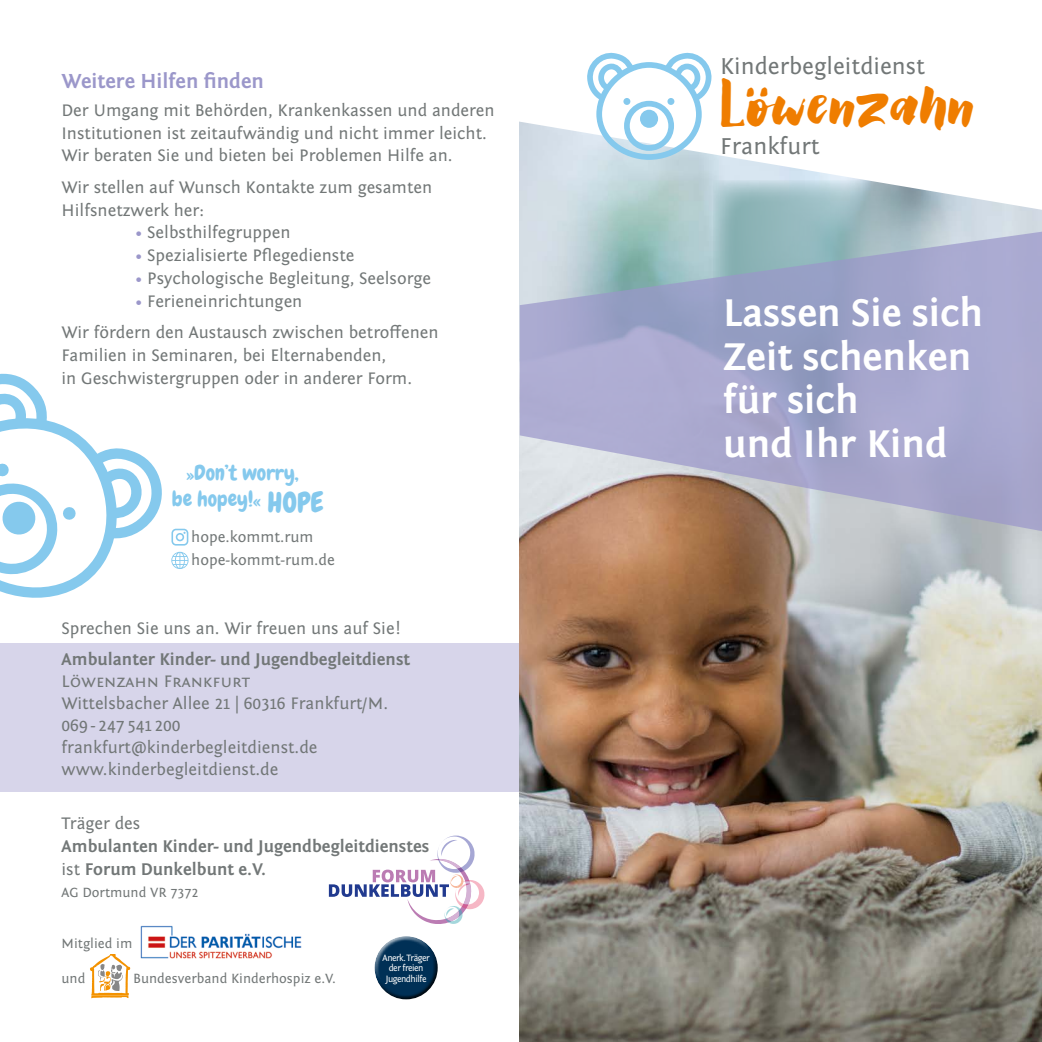
<style>
.page{position:relative;width:1042px;height:1042px;background:#fff}
.page>*{position:absolute;margin:0;border:0;box-sizing:border-box;transform-origin:0 0}
.t1{font:700 39.9px/43.8px "Fontin Sans";color:#fff}
.t2{font:37.98px "GS Claretta Brush";color:#ef7d00}
.t3{font:23.97px "Fontin Sans";color:#727777}
.t4{font:21px/26.2px "Chewy";color:#85c9ed;text-align:center}
.t5{font:700 21px "Fontin Sans";color:#9b97ca}
.t6{font:17.5px/22.8px "Fontin Sans";color:#727777}
.t7{font:700 17.5px/22.8px "Fontin Sans";color:#727777}
.t8{font:17.5px "Fontin Sans Small Caps";color:#727777}
.t9{font:15.75px/22.8px "Fontin Sans";color:#727777}
.t10{font:14px "Fontin Sans";color:#727777}
.t11{font:9.62px/10.5px "Fontin Sans";letter-spacing:-.05em;color:#fff;text-align:center;scale:.95 1}
.s1{color:#9b97ca}
.s2{font-size:28px}
.s3{font-weight:400}
</style>
<div class="page">
<div style="left:0;top:643px;width:521px;height:149px;background:#d7d5ea"></div>
<img style="left:520px;top:210px;width:522px;height:832px">
<svg style="left:329px;top:835px;width:155px;height:89px"></svg>
<svg style="left:713px;top:210px;width:251px;height:19px;background:#9dbbc0"></svg>
<svg style="left:519px;top:121px;width:523px;height:89px"></svg>
<img style="left:140px;top:925px;width:162px;height:34px">
<svg style="left:90px;top:954px;width:40px;height:44px"></svg>
<svg style="left:585px;top:52px;width:128px;height:111px"></svg>
<svg style="left:520px;top:229px;width:522px;height:305px;background:#a9abc4"></svg>
<svg style="left:0;top:373px;width:188px;height:225px"></svg>
<div style="left:371px;top:933px;width:66px;height:51px;background:#fff;opacity:.75"></div>
<div style="left:374px;top:946px;width:64px;height:54px;background:#000;opacity:.75"></div>
<p class="t5" style="left:62px;top:69px;width:204px">Weitere Hilfen finden</p>
<p class="t6" style="left:62px;top:99px;width:435px">Der Umgang mit Behörden, Krankenkassen und anderen<br>Institutionen ist zeitaufwändig und nicht immer leicht.<br>Wir beraten Sie und bieten bei Problemen Hilfe an.</p>
<p class="t6" style="left:62px;top:176px;width:372px">Wir stellen auf Wunsch Kontakte zum gesamten<br>Hilfsnetzwerk her:</p>
<p class="t6" style="left:135px;top:221px;width:157px"><span class="s1">•</span> Selbsthilfegruppen</p>
<p class="t6" style="left:135px;top:244px;width:221px"><span class="s1">•</span> Spezialisierte Pflegedienste</p>
<p class="t6" style="left:135px;top:267px;width:298px"><span class="s1">•</span> Psychologische Begleitung, Seelsorge</p>
<p class="t6" style="left:62px;top:285px;width:379px;line-height:31.5px;text-indent:74px"><span class="s1">•</span> Ferieneinrichtungen<br>Wir fördern den Austausch zwischen betroffenen</p>
<p class="t6" style="left:62px;top:344px;width:352px">Familien in Seminaren, bei Elternabenden,<br>in Geschwistergruppen oder in anderer Form.</p>
<p class="t4" style="left:172px;top:460px;width:154px">»Don’t worry,<br>be hopey!« <span class="s2">HOPE</span></p>
<p class="t9" style="left:191px;top:526px;width:145px">hope.kommt.rum hope-kommt-rum.de</p>
<p class="t6" style="left:62px;top:617px;width:341px">Sprechen Sie uns an. Wir freuen uns auf Sie!</p>
<p class="t7" style="left:62px;top:648px;width:350px">Ambulanter Kinder- und Jugendbegleitdienst</p>
<p class="t8" style="left:62px;top:672px;width:190px">Löwenzahn Frankfurt</p>
<p class="t6" style="left:62px;top:693px;width:328px;line-height:21.9px">Wittelsbacher Allee 21 | 60316 Frankfurt/M.<br>069 - 247 541 200 frankfurt@kinderbegleitdienst.de www.kinderbegleitdienst.de</p>
<p class="t6" style="left:62px;top:812px;width:80px">Träger des</p>
<p class="t7" style="left:62px;top:835px;width:369px">Ambulanten Kinder- und Jugendbegleitdienstes <span class="s3">ist</span> Forum Dunkelbunt e.V.</p>
<p class="t10" style="left:62px;top:885px;width:138px">AG Dortmund VR 7372</p>
<p class="t10" style="left:62px;top:936px;width:72px">Mitglied im</p>
<p class="t10" style="left:62px;top:971px;width:25px">und</p>
<p class="t10" style="left:133px;top:971px;width:204px">Bundesverband Kinderhospiz e.V.</p>
<p class="t11" style="left:382px;top:952px;width:51px">Anerk. Träger der freien<br>Jugendhilfe</p>
<h3 class="t3" style="left:720px;top:53px;width:206px">Kinderbegleitdienst</h3>
<h2 class="t2" style="left:720px;top:89px;width:255px">Löwenzahn</h2>
<h2 class="t2" style="left:736px;top:98px;width:13px;rotate:-90deg">:</h2>
<h3 class="t3" style="left:720px;top:133px;width:101px">Frankfurt</h3>
<h1 class="t1" style="left:723px;top:292px;width:261px">Lassen Sie sich<br>Zeit schenken für sich<br>und Ihr Kind</h1>
</div>
